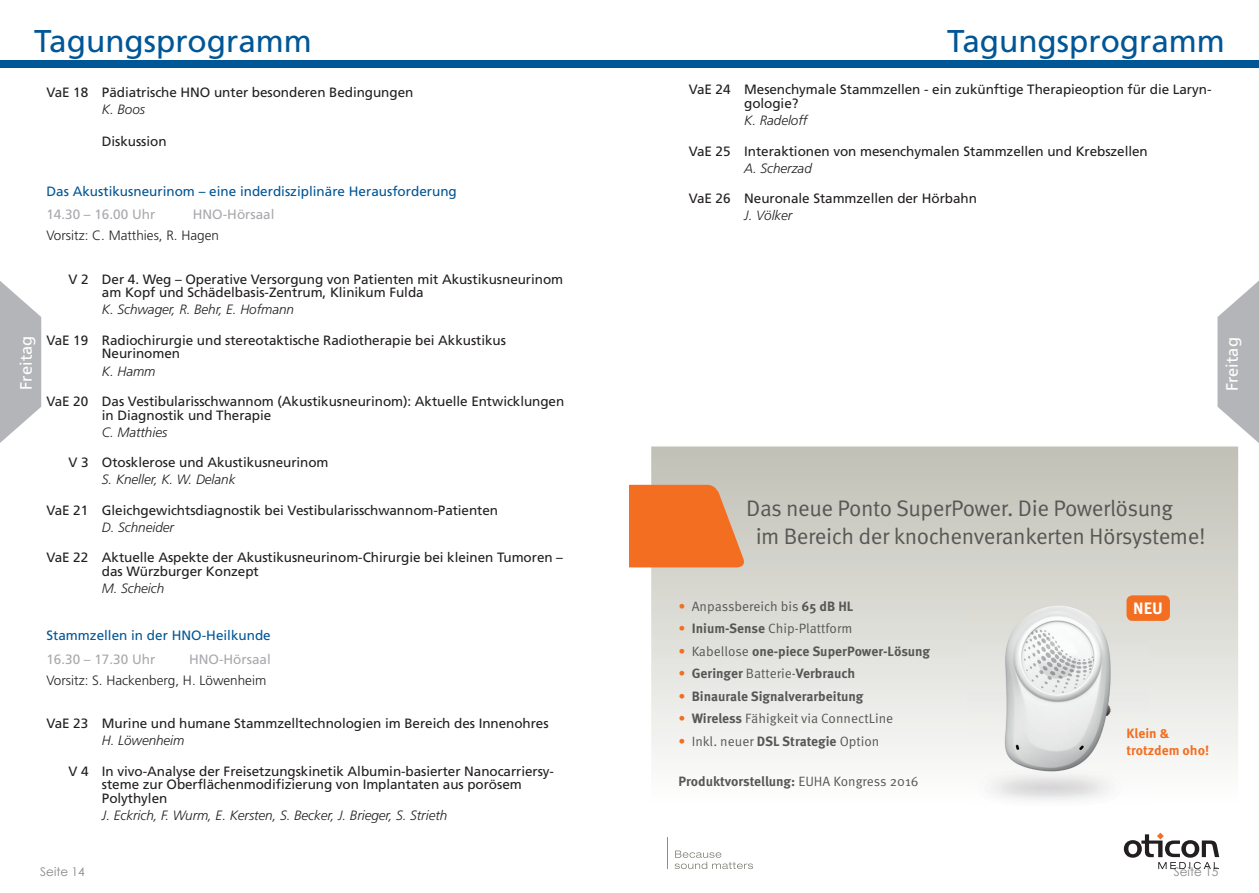
<style>
.page{position:relative;width:1259px;height:893px;background:#fff}
.page>*{position:absolute;margin:0;border:0;box-sizing:border-box;transform-origin:0 0}
.t1{font:31.5px "Frutiger LT";color:#015696}
.t2{font:22.5px/28.5px "Meta Pro";letter-spacing:-.02em;color:#575855}
.t3{font:16.5px "Frutiger LT";color:#fff}
.t4{font:700 16.5px "Meta Pro";color:#fff}
.t5{font:13.5px/13.5px "Frutiger LT";letter-spacing:-.005em;color:#231f20}
.t6{font:italic 300 13.5px "Frutiger LT";letter-spacing:-.005em;color:#231f20}
.t7{font:700 13.5px "Meta Pro";color:#575855}
.t8{font:13.5px "Meta Pro";color:#575855}
.t9{font:13.5px "Frutiger LT";color:#015696}
.t10{font:300 13.5px "Frutiger LT";color:#231f20}
.t11{font:13.5px "Frutiger LT";color:#a8a9ad}
.t12{font:700 13.5px/16.5px "Meta Pro";color:#f36e21}
.t13{font:12px "Century Gothic";color:#87898c}
.s1{color:#f36e21}
.s2{font-weight:700}
.s3{font-weight:400;color:#f36e21}
.s4{font-weight:400}
</style>
<div class="page">
<div style="left:0;top:60px;width:1259px;height:8px;background:#015696"></div>
<svg style="left:0;top:281px;width:41px;height:162px"></svg>
<svg style="left:651px;top:446px;width:587px;height:316px;background:#d8d8d2"></svg>
<svg style="left:629px;top:485px;width:117px;height:82px;background:#ed7a35"></svg>
<svg style="left:1123px;top:833px;width:96px;height:36px"></svg>
<hr style="left:667px;top:837px;width:1px;height:32px;background:#f36e21">
<svg style="left:674px;top:851px;width:79px;height:18px"></svg>
<img style="left:967px;top:601px;width:181px;height:200px">
<div style="left:1126px;top:595px;width:44px;height:26px;background:#f36e21;border-radius:6px"></div>
<svg style="left:1217px;top:281px;width:42px;height:166px"></svg>
<h1 class="t1" style="left:34px;top:23px;width:279px">Tagungsprogramm</h1>
<h1 class="t1" style="left:947px;top:23px;width:279px">Tagungsprogramm</h1>
<p class="t3" style="left:16px;top:390px;width:56px;rotate:-90deg">Freitag</p>
<p class="t5" style="left:46px;top:86px;width:368px">VaE 18 Pädiatrische HNO unter besonderen Bedingungen</p>
<p class="t6" style="left:102px;top:102px;width:45px">K. Boos</p>
<p class="t5" style="left:102px;top:135px;width:66px">Diskussion</p>
<p class="t9" style="left:46px;top:183px;width:412px">Das Akustikusneurinom – eine inderdisziplinäre Herausforderung</p>
<p class="t11" style="left:46px;top:206px;width:110px">14.30 – 16.00 Uhr</p>
<p class="t11" style="left:193px;top:206px;width:83px">HNO-Hörsaal</p>
<p class="t10" style="left:46px;top:228px;width:174px">Vorsitz: C. Matthies, R. Hagen</p>
<p class="t5" style="left:102px;top:272px;width:463px;text-indent:-33px">V 2 Der 4. Weg – Operative Versorgung von Patienten mit Akustikusneurinom am Kopf und Schädelbasis-Zentrum, Klinikum Fulda</p>
<p class="t6" style="left:102px;top:302px;width:193px">K. Schwager, R. Behr, E. Hofmann</p>
<p class="t5" style="left:102px;top:333px;width:405px;text-indent:-55px">VaE 19 Radiochirurgie und stereotaktische Radiotherapie bei Akkustikus<br>Neurinomen</p>
<p class="t6" style="left:102px;top:363px;width:55px">K. Hamm</p>
<p class="t5" style="left:102px;top:395px;width:464px;text-indent:-55px">VaE 20 Das Vestibularisschwannom (Akustikusneurinom): Aktuelle Entwicklungen in Diagnostik und Therapie</p>
<p class="t6" style="left:102px;top:424px;width:67px">C. Matthies</p>
<p class="t5" style="left:69px;top:456px;width:262px">V 3 Otosklerose und Akustikusneurinom</p>
<p class="t6" style="left:102px;top:472px;width:135px">S. Kneller, K. W. Delank</p>
<p class="t5" style="left:46px;top:503px;width:453px">VaE 21 Gleichgewichtsdiagnostik bei Vestibularisschwannom-Patienten</p>
<p class="t6" style="left:102px;top:520px;width:74px">D. Schneider</p>
<p class="t5" style="left:102px;top:551px;width:462px;text-indent:-55px">VaE 22 Aktuelle Aspekte der Akustikusneurinom-Chirurgie bei kleinen Tumoren – das Würzburger Konzept</p>
<p class="t6" style="left:102px;top:581px;width:64px">M. Scheich</p>
<p class="t9" style="left:46px;top:627px;width:226px">Stammzellen in der HNO-Heilkunde</p>
<p class="t11" style="left:46px;top:651px;width:110px">16.30 – 17.30 Uhr</p>
<p class="t11" style="left:189px;top:651px;width:83px">HNO-Hörsaal</p>
<p class="t10" style="left:46px;top:673px;width:221px">Vorsitz: S. Hackenberg, H. Löwenheim</p>
<p class="t5" style="left:46px;top:717px;width:504px">VaE 23 Murine und humane Stammzelltechnologien im Bereich des Innenohres</p>
<p class="t6" style="left:102px;top:733px;width:84px">H. Löwenheim</p>
<p class="t5" style="left:102px;top:764px;width:454px;text-indent:-33px">V 4 In vivo-Analyse der Freisetzungskinetik Albumin-basierter Nanocarriersy&shy;steme zur Oberflächenmodifizierung von Implantaten aus porösem<br>Polythylen</p>
<p class="t6" style="left:102px;top:808px;width:347px">J. Eckrich, F. Wurm, E. Kersten, S. Becker, J. Brieger, S. Strieth</p>
<p class="t5" style="left:744px;top:83px;width:469px;text-indent:-55px">VaE 24 Mesenchymale Stammzellen - ein zukünftige Therapieoption für die Laryn&shy;gologie?</p>
<p class="t6" style="left:744px;top:113px;width:65px">K. Radeloff</p>
<p class="t5" style="left:688px;top:144px;width:460px">VaE 25 Interaktionen von mesenchymalen Stammzellen und Krebszellen</p>
<p class="t6" style="left:744px;top:160px;width:69px">A. Scherzad</p>
<p class="t5" style="left:688px;top:192px;width:290px">VaE 26 Neuronale Stammzellen der Hörbahn</p>
<p class="t6" style="left:744px;top:208px;width:50px">J. Völker</p>
<p class="t3" style="left:1222px;top:391px;width:56px;rotate:-90deg">Freitag</p>
<h2 class="t2" style="left:755px;top:494px;width:451px;text-indent:-9px">Das neue Ponto SuperPower. Die Powerlösung<br>im Bereich der knochenverankerten Hörsysteme!</h2>
<p class="t8" style="left:678px;top:598px;width:176px"><span class="s1">•</span> Anpassbereich bis <span class="s2">65 dB HL</span></p>
<p class="t8" style="left:678px;top:621px;width:175px"><span class="s1">•</span> <span class="s2">Inium-Sense</span> Chip-Plattform</p>
<p class="t7" style="left:678px;top:643px;width:253px"><span class="s3">•</span> <span class="s4">Kabellose</span> one-piece SuperPower-Lösung</p>
<p class="t7" style="left:678px;top:665px;width:178px"><span class="s3">•</span> Geringer <span class="s4">Batterie-</span>Verbrauch</p>
<p class="t7" style="left:678px;top:688px;width:187px"><span class="s3">•</span> Binaurale Signalverarbeitung</p>
<p class="t8" style="left:678px;top:711px;width:216px"><span class="s1">•</span> <span class="s2">Wireless</span> Fähigkeit via ConnectLine</p>
<p class="t8" style="left:678px;top:733px;width:202px"><span class="s1">•</span> Inkl. neuer <span class="s2">DSL Strategie</span> Option</p>
<p class="t7" style="left:678px;top:773px;width:242px">Produktvorstellung: <span class="s4">EUHA Kongress 2016</span></p>
<p class="t4" style="left:1133px;top:598px;width:31px">NEU</p>
<p class="t12" style="left:1126px;top:726px;width:84px">Klein &amp; trotzdem oho!</p>
<p class="t13" style="left:40px;top:865px;width:46px">Seite 14</p>
<p class="t13" style="left:1173px;top:865px;width:46px">Seite 15</p>
</div>
